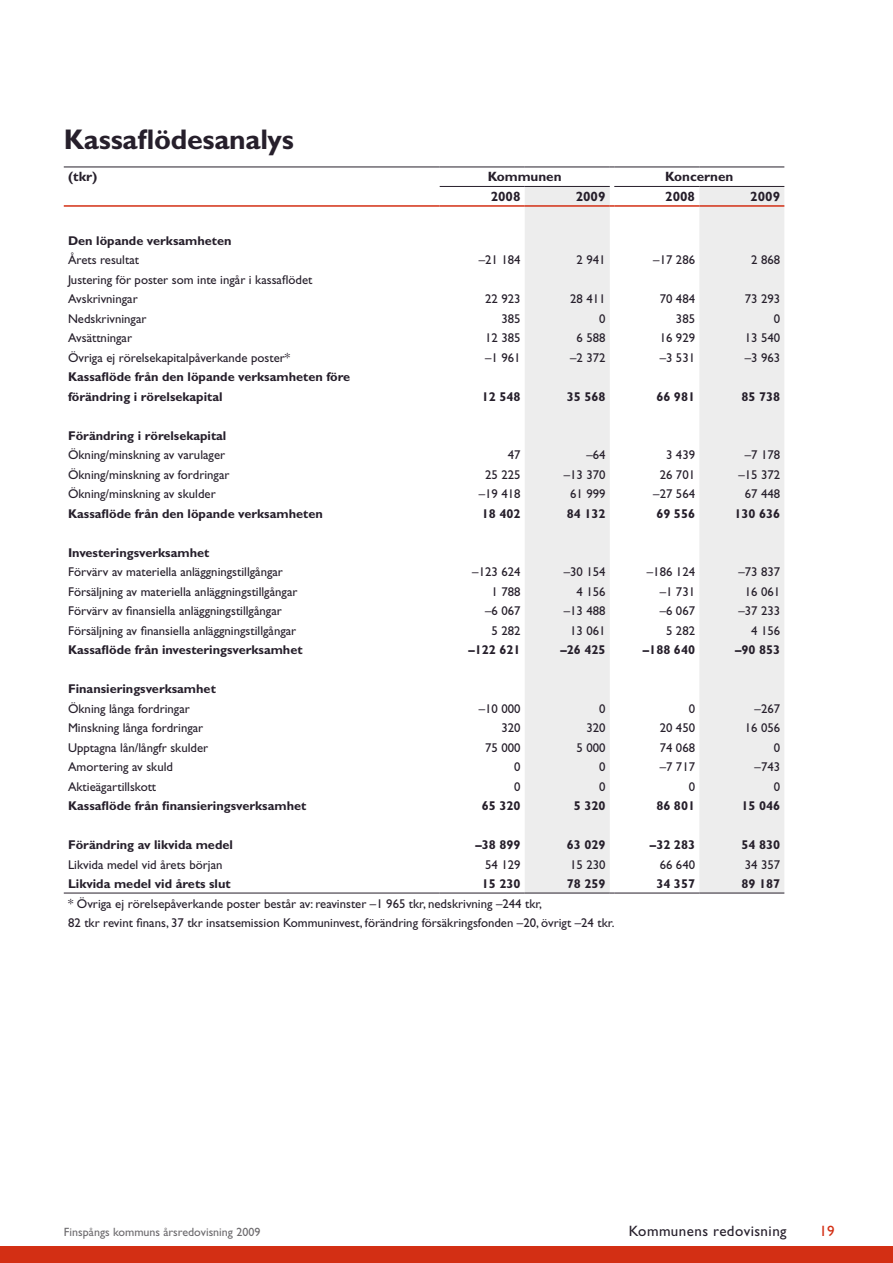
<style>
.page{position:relative;width:893px;height:1263px;background:#fff}
.page>*{position:absolute;margin:0;border:0;box-sizing:border-box;transform-origin:0 0}
.t1{font:700 28.5px "Gill Sans";letter-spacing:-.01em;color:#261f2b}
.t2{font:15px "Gill Sans";letter-spacing:.03em;color:#261f2b}
.t3{font:15px "Gill Sans";color:#d32f14}
.t4{font:700 13.5px "Gill Sans";color:#261f2b}
.t5{font:12.75px/19.5px "Gill Sans";color:#261f2b}
.t6{font:700 12.75px/19.5px "Gill Sans";color:#261f2b}
.t7{font:12px "Gill Sans";color:#6c6a6d}
</style>
<div class="page">
<div style="left:0;top:1246px;width:893px;height:17px;background:#d32f14"></div>
<svg style="left:525px;top:187px;width:259px;height:706px;fill:#ededed"></svg>
<hr style="left:440px;top:186px;width:85px;height:1px;background:#261f2b">
<hr style="left:525px;top:186px;width:85px;height:1px;background:#261f2b">
<hr style="left:614px;top:186px;width:85px;height:1px;background:#261f2b">
<hr style="left:699px;top:186px;width:85px;height:1px;background:#261f2b">
<hr style="left:64px;top:167px;width:376px;height:1px;background:#261f2b">
<hr style="left:440px;top:167px;width:85px;height:1px;background:#261f2b">
<hr style="left:525px;top:167px;width:85px;height:1px;background:#261f2b">
<hr style="left:614px;top:167px;width:85px;height:1px;background:#261f2b">
<hr style="left:699px;top:167px;width:85px;height:1px;background:#261f2b">
<hr style="left:64px;top:205px;width:376px;height:2px;background:#d32f14">
<hr style="left:440px;top:205px;width:85px;height:2px;background:#d32f14">
<hr style="left:525px;top:205px;width:85px;height:2px;background:#d32f14">
<hr style="left:614px;top:205px;width:85px;height:2px;background:#d32f14">
<hr style="left:699px;top:205px;width:85px;height:2px;background:#d32f14">
<hr style="left:64px;top:893px;width:376px;height:1px;background:#261f2b">
<hr style="left:440px;top:893px;width:85px;height:1px;background:#261f2b">
<hr style="left:525px;top:893px;width:85px;height:1px;background:#261f2b">
<hr style="left:614px;top:893px;width:85px;height:1px;background:#261f2b">
<hr style="left:699px;top:893px;width:85px;height:1px;background:#261f2b">
<h1 class="t1" style="left:64px;top:122px;width:232px">Kassaflödesanalys</h1>
<p class="t4" style="left:68px;top:169px;width:31px">(tkr)</p>
<p class="t4" style="left:488px;top:169px;width:75px">Kommunen</p>
<p class="t4" style="left:665px;top:169px;width:70px">Koncernen</p>
<p class="t4" style="left:491px;top:188px;width:31px">2008</p>
<p class="t4" style="left:576px;top:188px;width:31px">2009</p>
<p class="t4" style="left:665px;top:188px;width:31px">2008</p>
<p class="t4" style="left:750px;top:188px;width:31px">2009</p>
<p class="t6" style="left:68px;top:230px;width:165px">Den löpande verksamheten</p>
<p class="t5" style="left:68px;top:250px;width:73px">Årets resultat</p>
<p class="t5" style="left:479px;top:250px;width:43px">–21 184</p>
<p class="t5" style="left:576px;top:250px;width:31px">2 941</p>
<p class="t5" style="left:653px;top:250px;width:43px">–17 286</p>
<p class="t5" style="left:751px;top:250px;width:31px">2 868</p>
<p class="t5" style="left:68px;top:270px;width:246px">Justering för poster som inte ingår i kassaflödet<br>Avskrivningar</p>
<p class="t5" style="left:485px;top:289px;width:37px">22 923</p>
<p class="t5" style="left:570px;top:289px;width:37px">28 411</p>
<p class="t5" style="left:660px;top:289px;width:37px">70 484</p>
<p class="t5" style="left:745px;top:289px;width:37px">73 293</p>
<p class="t5" style="left:68px;top:309px;width:80px">Nedskrivningar</p>
<p class="t5" style="left:501px;top:309px;width:21px">385</p>
<p class="t5" style="left:599px;top:309px;width:8px">0</p>
<p class="t5" style="left:676px;top:309px;width:21px">385</p>
<p class="t5" style="left:774px;top:309px;width:8px">0</p>
<p class="t5" style="left:68px;top:328px;width:66px">Avsättningar</p>
<p class="t5" style="left:485px;top:328px;width:37px">12 385</p>
<p class="t5" style="left:576px;top:328px;width:31px">6 588</p>
<p class="t5" style="left:660px;top:328px;width:37px">16 929</p>
<p class="t5" style="left:745px;top:328px;width:37px">13 540</p>
<p class="t5" style="left:68px;top:348px;width:224px">Övriga ej rörelsekapitalpåverkande poster*</p>
<p class="t5" style="left:485px;top:348px;width:37px">–1 961</p>
<p class="t5" style="left:570px;top:348px;width:37px">–2 372</p>
<p class="t5" style="left:660px;top:348px;width:37px">–3 531</p>
<p class="t5" style="left:745px;top:348px;width:37px">–3 963</p>
<p class="t6" style="left:68px;top:367px;width:284px">Kassaflöde från den löpande verksamheten före förändring i rörelsekapital</p>
<p class="t6" style="left:482px;top:386px;width:40px">12 548</p>
<p class="t6" style="left:567px;top:386px;width:40px">35 568</p>
<p class="t6" style="left:656px;top:386px;width:40px">66 981</p>
<p class="t6" style="left:741px;top:386px;width:40px">85 738</p>
<p class="t6" style="left:68px;top:425px;width:160px">Förändring i rörelsekapital</p>
<p class="t5" style="left:68px;top:445px;width:159px">Ökning/minskning av varulager</p>
<p class="t5" style="left:508px;top:445px;width:14px">47</p>
<p class="t5" style="left:586px;top:445px;width:21px">–64</p>
<p class="t5" style="left:666px;top:445px;width:31px">3 439</p>
<p class="t5" style="left:745px;top:445px;width:37px">–7 178</p>
<p class="t5" style="left:68px;top:465px;width:163px">Ökning/minskning av fordringar</p>
<p class="t5" style="left:485px;top:465px;width:37px">25 225</p>
<p class="t5" style="left:564px;top:465px;width:43px">–13 370</p>
<p class="t5" style="left:660px;top:465px;width:37px">26 701</p>
<p class="t5" style="left:738px;top:465px;width:43px">–15 372</p>
<p class="t5" style="left:68px;top:484px;width:149px">Ökning/minskning av skulder</p>
<p class="t5" style="left:479px;top:484px;width:43px">–19 418</p>
<p class="t5" style="left:570px;top:484px;width:37px">61 999</p>
<p class="t5" style="left:653px;top:484px;width:43px">–27 564</p>
<p class="t5" style="left:745px;top:484px;width:37px">67 448</p>
<p class="t6" style="left:68px;top:503px;width:256px">Kassaflöde från den löpande verksamheten</p>
<p class="t6" style="left:482px;top:503px;width:40px">18 402</p>
<p class="t6" style="left:567px;top:503px;width:40px">84 132</p>
<p class="t6" style="left:656px;top:503px;width:40px">69 556</p>
<p class="t6" style="left:734px;top:503px;width:47px">130 636</p>
<p class="t6" style="left:68px;top:542px;width:143px">Investeringsverksamhet</p>
<p class="t5" style="left:68px;top:562px;width:216px">Förvärv av materiella anläggningstillgångar</p>
<p class="t5" style="left:472px;top:562px;width:50px">–123 624</p>
<p class="t5" style="left:564px;top:562px;width:43px">–30 154</p>
<p class="t5" style="left:647px;top:562px;width:50px">–186 124</p>
<p class="t5" style="left:738px;top:562px;width:43px">–73 837</p>
<p class="t5" style="left:68px;top:582px;width:231px">Försäljning av materiella anläggningstillgångar</p>
<p class="t5" style="left:491px;top:582px;width:31px">1 788</p>
<p class="t5" style="left:576px;top:582px;width:31px">4 156</p>
<p class="t5" style="left:660px;top:582px;width:37px">–1 731</p>
<p class="t5" style="left:745px;top:582px;width:37px">16 061</p>
<p class="t5" style="left:68px;top:601px;width:215px">Förvärv av finansiella anläggningstillgångar</p>
<p class="t5" style="left:485px;top:601px;width:37px">–6 067</p>
<p class="t5" style="left:564px;top:601px;width:43px">–13 488</p>
<p class="t5" style="left:660px;top:601px;width:37px">–6 067</p>
<p class="t5" style="left:738px;top:601px;width:43px">–37 233</p>
<p class="t5" style="left:68px;top:621px;width:230px">Försäljning av finansiella anläggningstillgångar</p>
<p class="t5" style="left:491px;top:621px;width:31px">5 282</p>
<p class="t5" style="left:570px;top:621px;width:37px">13 061</p>
<p class="t5" style="left:666px;top:621px;width:31px">5 282</p>
<p class="t5" style="left:751px;top:621px;width:31px">4 156</p>
<p class="t6" style="left:68px;top:640px;width:236px">Kassaflöde från investeringsverksamhet</p>
<p class="t6" style="left:468px;top:640px;width:54px">–122 621</p>
<p class="t6" style="left:560px;top:640px;width:47px">–26 425</p>
<p class="t6" style="left:643px;top:640px;width:54px">–188 640</p>
<p class="t6" style="left:735px;top:640px;width:47px">–90 853</p>
<p class="t6" style="left:68px;top:679px;width:149px">Finansieringsverksamhet</p>
<p class="t5" style="left:68px;top:699px;width:123px">Ökning långa fordringar</p>
<p class="t5" style="left:479px;top:699px;width:43px">–10 000</p>
<p class="t5" style="left:599px;top:699px;width:8px">0</p>
<p class="t5" style="left:689px;top:699px;width:8px">0</p>
<p class="t5" style="left:755px;top:699px;width:27px">–267</p>
<p class="t5" style="left:68px;top:718px;width:137px">Minskning långa fordringar</p>
<p class="t5" style="left:501px;top:718px;width:21px">320</p>
<p class="t5" style="left:586px;top:718px;width:21px">320</p>
<p class="t5" style="left:660px;top:718px;width:37px">20 450</p>
<p class="t5" style="left:745px;top:718px;width:37px">16 056</p>
<p class="t5" style="left:68px;top:737px;width:142px">Upptagna lån/långfr skulder</p>
<p class="t5" style="left:485px;top:737px;width:37px">75 000</p>
<p class="t5" style="left:576px;top:737px;width:31px">5 000</p>
<p class="t5" style="left:660px;top:737px;width:37px">74 068</p>
<p class="t5" style="left:774px;top:737px;width:8px">0</p>
<p class="t5" style="left:68px;top:757px;width:107px">Amortering av skuld</p>
<p class="t5" style="left:514px;top:757px;width:8px">0</p>
<p class="t5" style="left:599px;top:757px;width:8px">0</p>
<p class="t5" style="left:660px;top:757px;width:37px">–7 717</p>
<p class="t5" style="left:755px;top:757px;width:27px">–743</p>
<p class="t5" style="left:68px;top:776px;width:90px">Aktieägartillskott</p>
<p class="t5" style="left:514px;top:776px;width:8px">0</p>
<p class="t5" style="left:599px;top:776px;width:8px">0</p>
<p class="t5" style="left:689px;top:776px;width:8px">0</p>
<p class="t5" style="left:774px;top:776px;width:8px">0</p>
<p class="t6" style="left:68px;top:796px;width:240px">Kassaflöde från finansieringsverksamhet</p>
<p class="t6" style="left:482px;top:796px;width:40px">65 320</p>
<p class="t6" style="left:574px;top:796px;width:33px">5 320</p>
<p class="t6" style="left:656px;top:796px;width:40px">86 801</p>
<p class="t6" style="left:741px;top:796px;width:40px">15 046</p>
<p class="t6" style="left:68px;top:835px;width:166px">Förändring av likvida medel</p>
<p class="t6" style="left:475px;top:835px;width:47px">–38 899</p>
<p class="t6" style="left:567px;top:835px;width:40px">63 029</p>
<p class="t6" style="left:650px;top:835px;width:47px">–32 283</p>
<p class="t6" style="left:741px;top:835px;width:40px">54 830</p>
<p class="t5" style="left:68px;top:854px;width:156px">Likvida medel vid årets början</p>
<p class="t5" style="left:485px;top:854px;width:37px">54 129</p>
<p class="t5" style="left:570px;top:854px;width:37px">15 230</p>
<p class="t5" style="left:660px;top:854px;width:37px">66 640</p>
<p class="t5" style="left:745px;top:854px;width:37px">34 357</p>
<p class="t6" style="left:68px;top:874px;width:164px">Likvida medel vid årets slut</p>
<p class="t6" style="left:482px;top:874px;width:40px">15 230</p>
<p class="t6" style="left:567px;top:874px;width:40px">78 259</p>
<p class="t6" style="left:656px;top:874px;width:40px">34 357</p>
<p class="t6" style="left:741px;top:874px;width:40px">89 187</p>
<p class="t5" style="left:68px;top:893px;width:548px">* Övriga ej rörelsepåverkande poster består av: reavinster –1 965 tkr, nedskrivning –244 tkr,<br>82 tkr revint finans, 37 tkr insatsemission Kommuninvest, förändring försäkringsfonden –20, övrigt –24 tkr.</p>
<p class="t7" style="left:64px;top:1225px;width:198px">Finspångs kommuns årsredovisning 2009</p>
<p class="t2" style="left:629px;top:1222px;width:159px">Kommunens redovisning</p>
<p class="t3" style="left:820px;top:1222px;width:16px">19</p>
</div>
